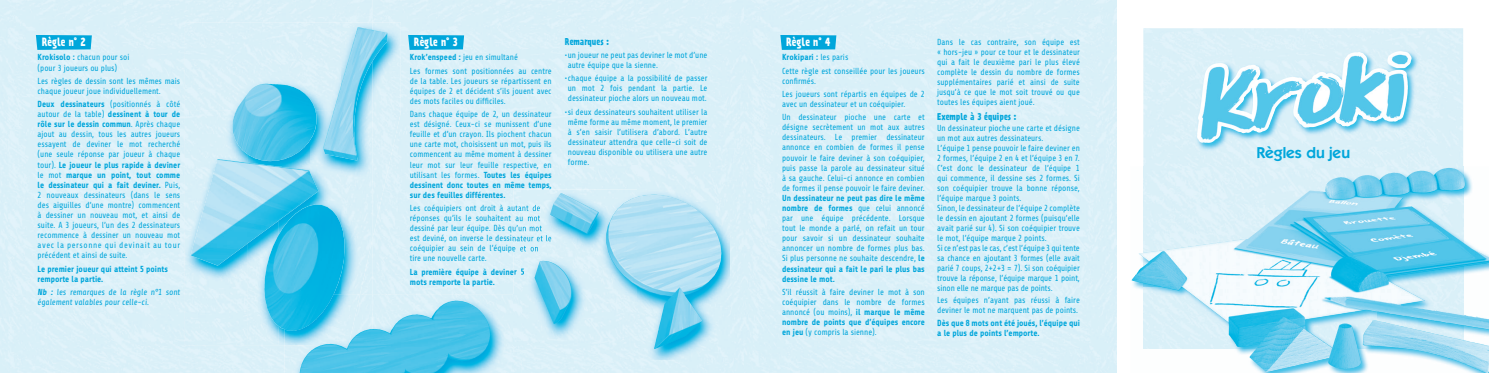
<style>
.page{position:relative;width:1489px;height:373px;background:#fff}
.page>*{position:absolute;margin:0;border:0;box-sizing:border-box;transform-origin:0 0}
.t1{font:600 15.75px "ITC Kabel Std";color:#00a6db}
.t2{font:700 10.5px "Prater Sans One";color:#fff;scale:.9 1}
.t3{font:8.75px/10.1px "Share";color:#00a6db;scale:.95 1}
.t4{font:700 8.75px/10.1px "Share";color:#00a6db;scale:.95 1}
.t5{font:italic 8.75px/10.1px "Share";color:#00a6db;scale:.95 1}
.t6{font:700 8.75px "Prater Sans One";color:#00a6db;scale:.9 1}
.s1{font-weight:700}
.s2{font-weight:700;font-style:normal}
</style>
<div class="page">
<div style="left:1143px;top:28px;width:319px;height:138px;background:#daf0f8"></div>
<img style="left:1195px;top:50px;width:224px;height:101px">
<img style="left:1348px;top:51px;width:63px;height:17px">
<img style="left:1131px;top:166px;width:357px;height:206px">
<img style="left:1348px;top:168px;width:97px;height:14px">
<div style="left:0;top:0;width:1116px;height:372px;background:#daf0f8"></div>
<svg style="left:36px;top:35px;width:56px;height:15px"></svg>
<svg style="left:408px;top:35px;width:56px;height:15px"></svg>
<svg style="left:780px;top:35px;width:56px;height:15px"></svg>
<img style="left:185px;top:22px;width:125px;height:88px">
<img style="left:341px;top:22px;width:31px;height:241px">
<img style="left:185px;top:110px;width:62px;height:59px">
<img style="left:310px;top:110px;width:27px;height:107px">
<img style="left:247px;top:140px;width:63px;height:29px">
<img style="left:185px;top:168px;width:31px;height:176px">
<img style="left:278px;top:168px;width:32px;height:66px">
<img style="left:247px;top:220px;width:32px;height:124px">
<img style="left:216px;top:243px;width:31px;height:101px">
<img style="left:334px;top:272px;width:7px;height:21px">
<img style="left:278px;top:325px;width:6px;height:19px">
<img style="left:372px;top:22px;width:29px;height:217px">
<img style="left:323px;top:27px;width:40px;height:133px">
<img style="left:513px;top:189px;width:124px;height:113px">
<img style="left:637px;top:189px;width:92px;height:169px">
<img style="left:522px;top:302px;width:115px;height:56px">
<img style="left:513px;top:204px;width:27px;height:8px">
<img style="left:513px;top:214px;width:27px;height:8px">
<img style="left:513px;top:224px;width:29px;height:8px">
<img style="left:513px;top:234px;width:38px;height:8px">
<img style="left:513px;top:244px;width:25px;height:8px">
<svg style="left:513px;top:268px;width:11px;height:7px"></svg>
<img style="left:550px;top:193px;width:48px;height:40px">
<img style="left:284px;top:293px;width:238px;height:79px">
<img style="left:284px;top:293px;width:76px;height:51px">
<img style="left:284px;top:293px;width:50px;height:37px">
<img style="left:513px;top:293px;width:9px;height:65px">
<img style="left:377px;top:300px;width:77px;height:33px">
<p class="t2" style="left:42px;top:35px;width:50px">Règle n° 2</p>
<p class="t3" style="left:38px;top:52px;width:98px"><span class="s1">Krokisolo :</span> chacun pour soi (pour 3 joueurs ou plus)</p>
<p class="t3" style="left:38px;top:76px;width:152px">Les règles de dessin sont les mêmes mais chaque joueur joue individuellement.</p>
<p class="t3" style="left:38px;top:99px;width:152px;text-align:justify"><span class="s1">Deux dessinateurs</span> (positionnés à côté autour de la table) <span class="s1">dessinent à tour de rôle sur le dessin commun</span>. Après chaque ajout au dessin, tous les autres joueurs essayent de deviner le mot recherché (une seule réponse par joueur à chaque tour). <span class="s1">Le joueur le plus rapide à deviner </span>le mot <span class="s1">marque un point, tout comme le dessinateur qui a fait deviner.</span> Puis, 2 nouveaux dessinateurs (dans le sens des aiguilles d’une montre) commencent à dessiner un nouveau mot, et ainsi de suite. A 3 joueurs, l’un des 2 dessinateurs recommence à dessiner un nouveau mot avec la personne qui devinait au tour précédent et ainsi de suite.</p>
<p class="t4" style="left:38px;top:263px;width:139px">Le premier joueur qui atteint 5 points remporte la partie.</p>
<p class="t5" style="left:38px;top:286px;width:152px"><span class="s2">Nb :</span> les remarques de la règle n°1 sont également valables pour celle-ci.</p>
<p class="t2" style="left:414px;top:35px;width:50px">Règle n° 3</p>
<p class="t3" style="left:410px;top:51px;width:151px;line-height:13.1px"><span class="s1">Krok’enspeed :</span> jeu en simultané<br>Les formes sont positionnées au centre</p>
<p class="t3" style="left:410px;top:76px;width:151px;text-align:justify">de la table. Les joueurs se répartissent en équipes de 2 et décident s’ils jouent avec des mots faciles ou difficiles.</p>
<p class="t3" style="left:410px;top:109px;width:151px;text-align:justify">Dans chaque équipe de 2, un dessinateur est désigné. Ceux-ci se munissent d’une feuille et d’un crayon. Ils piochent chacun une carte mot, choisissent un mot, puis ils commencent au même moment à dessiner leur mot sur leur feuille respective, en utilisant les formes. <span class="s1">Toutes les équipes dessinent donc toutes en même temps, sur des feuilles différentes.</span></p>
<p class="t3" style="left:410px;top:203px;width:151px">Les coéquipiers ont droit à autant de réponses qu’ils le souhaitent au mot dessiné par leur équipe. Dès qu’un mot est deviné, on inverse le dessinateur et le coéquipier au sein de l’équipe et on tire une nouvelle carte.</p>
<p class="t4" style="left:410px;top:266px;width:122px">La première équipe à deviner 5 mots remporte la partie.</p>
<p class="t6" style="left:565px;top:36px;width:51px">Remarques :</p>
<p class="t3" style="left:568px;top:50px;width:148px;text-indent:-3px">• un joueur ne peut pas deviner le mot d’une autre équipe que la sienne.</p>
<p class="t3" style="left:565px;top:73px;width:151px;text-align:center">• chaque équipe a la possibilité de passer un mot 2 fois pendant la partie. Le dessinateur pioche alors un nouveau mot.</p>
<p class="t3" style="left:568px;top:107px;width:148px;text-align:justify;text-indent:-3px">• si deux dessinateurs souhaitent utiliser la même forme au même moment, le premier à s’en saisir l’utilisera d’abord. L’autre dessinateur attendra que celle-ci soit de nouveau disponible ou utilisera une autre forme.</p>
<p class="t2" style="left:786px;top:35px;width:50px">Règle n° 4</p>
<p class="t3" style="left:782px;top:51px;width:152px;line-height:13.1px"><span class="s1">Krokipari :</span> les paris<br>Cette règle est conseillée pour les joueurs</p>
<p class="t3" style="left:782px;top:74px;width:152px;line-height:13.2px">confirmés.<br>Les joueurs sont répartis en équipes de 2</p>
<p class="t3" style="left:782px;top:97px;width:152px;line-height:13.1px">avec un dessinateur et un coéquipier.<br>Un dessinateur pioche une carte et</p>
<p class="t3" style="left:782px;top:122px;width:152px;text-align:justify">désigne secrètement un mot aux autres dessinateurs. Le premier dessinateur annonce en combien de formes il pense pouvoir le faire deviner à son coéquipier, puis passe la parole au dessinateur situé à sa gauche. Celui-ci annonce en combien de formes il pense pouvoir le faire deviner.</p>
<p class="t3" style="left:782px;top:193px;width:152px;text-align:justify"><span class="s1">Un dessinateur ne peut pas dire le même nombre de formes</span> que celui annoncé par une équipe précédente. Lorsque tout le monde a parlé, on refait un tour pour savoir si un dessinateur souhaite annoncer un nombre de formes plus bas.<br>Si plus personne ne souhaite descendre, <span class="s1">le dessinateur qui a fait le pari le plus bas dessine le mot.</span></p>
<p class="t3" style="left:782px;top:286px;width:152px;text-align:justify">S’il réussit à faire deviner le mot à son coéquipier dans le nombre de formes annoncé (ou moins), <span class="s1">il marque le même nombre de points que d’équipes encore en jeu</span> (y compris la sienne).</p>
<p class="t3" style="left:937px;top:37px;width:152px;text-align:justify">Dans le cas contraire, son équipe est « hors-jeu » pour ce tour et le dessinateur qui a fait le deuxième pari le plus élevé complète le dessin du nombre de formes supplémentaires parié et ainsi de suite jusqu’à ce que le mot soit trouvé ou que toutes les équipes aient joué.</p>
<p class="t6" style="left:937px;top:110px;width:90px">Exemple à 3 équipes :</p>
<p class="t3" style="left:937px;top:123px;width:152px">Un dessinateur pioche une carte et désigne un mot aux autres dessinateurs.<br>L’équipe 1 pense pouvoir le faire deviner en 2 formes, l’équipe 2 en 4 et l’équipe 3 en 7.<br>C’est donc le dessinateur de l’équipe 1 qui commence, il dessine ses 2 formes. Si son coéquipier trouve la bonne réponse, l’équipe marque 3 points.<br>Sinon, le dessinateur de l’équipe 2 complète le dessin en ajoutant 2 formes (puisqu’elle avait parié sur 4). Si son coéquipier trouve le mot, l’équipe marque 2 points.<br>Si ce n’est pas le cas, c’est l’équipe 3 qui tente sa chance en ajoutant 3 formes (elle avait parié 7 coups, 2+2+3 = 7). Si son coéquipier trouve la réponse, l’équipe marque 1 point, sinon elle ne marque pas de points.</p>
<p class="t3" style="left:937px;top:295px;width:152px">Les équipes n’ayant pas réussi à faire deviner le mot ne marquent pas de points.</p>
<p class="t4" style="left:937px;top:317px;width:152px">Dès que 8 mots ont été joués, l’équipe qui a le plus de points l’emporte.</p>
<h1 class="t1" style="left:1256px;top:143px;width:95px">Règles du jeu</h1>
</div>
